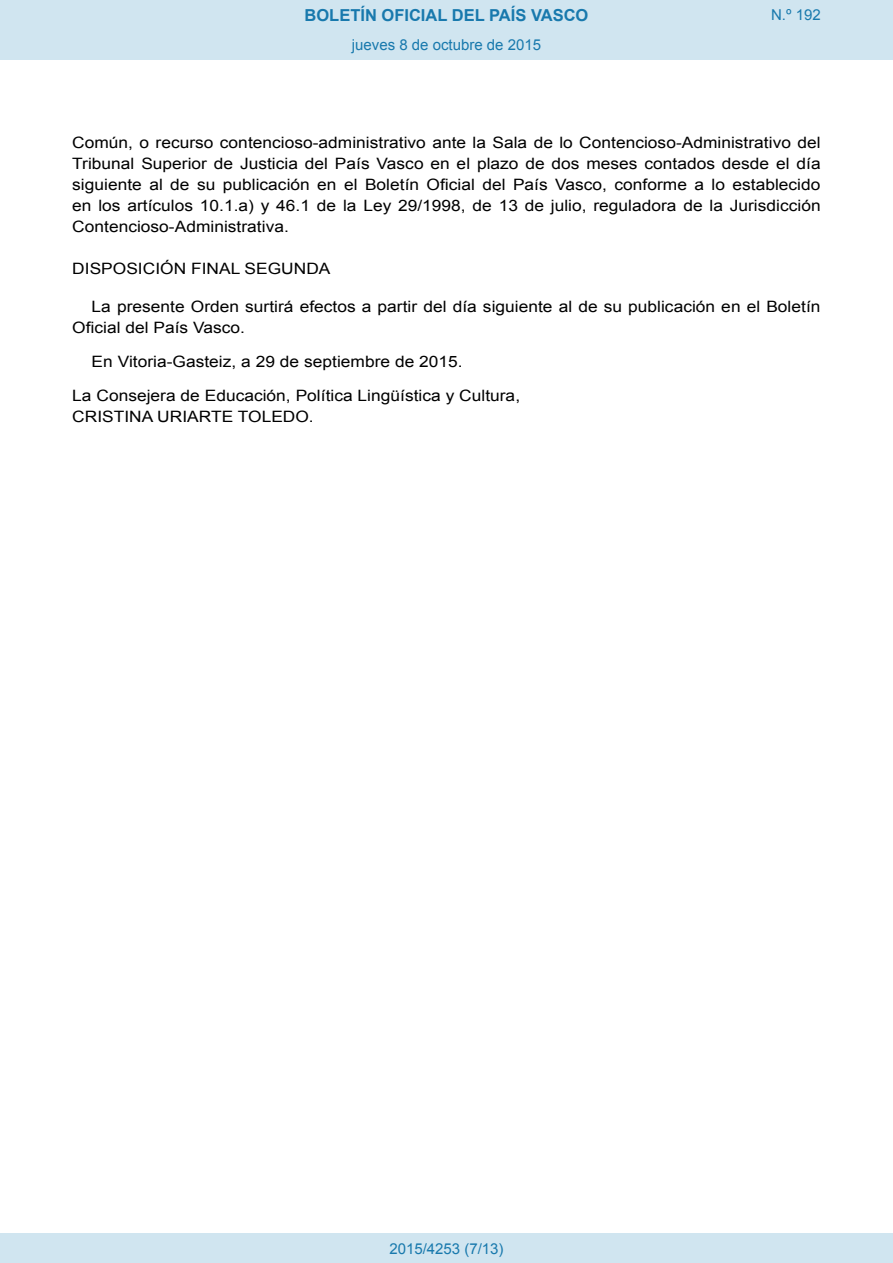
<style>
.page{position:relative;width:893px;height:1263px;background:#fff}
.page>*{position:absolute;margin:0;border:0;box-sizing:border-box;transform-origin:0 0}
.t1{font:700 16.5px "Arial";color:#1879ad}
.BOPVDetalle{font:15.6px/21px "Arial";color:#000;text-align:justify;scale:1.11 1}
.BOPVFirmaPuesto{font:15.6px "Arial";color:#000;scale:1.11 1}
.BOPVFirmaLugFec{font:15.6px "Arial";color:#000;scale:1.11 1}
.BOPVDisposicion{font:15.6px "Arial";color:#000;scale:1.11 1}
.BOPVFirmaNombre{font:15.6px "Arial";color:#000;scale:1.11 1}
.Paginacion_Centro{font:15px "Arial";color:#1879ad}
</style>
<div class="page">
<div style="left:0;top:0;width:893px;height:60px;background:#d0e5f0"></div>
<div style="left:0;top:1233px;width:893px;height:30px;background:#d0e5f0"></div>
<p class="t1" style="left:305px;top:4px;width:285px">BOLETÍN OFICIAL DEL PAÍS VASCO</p>
<p class="Paginacion_Centro" style="left:352px;top:35px;width:191px">jueves 8 de octubre de 2015</p>
<p class="Paginacion_Centro" style="left:771px;top:5px;width:51px">N.º 192</p>
<p class="BOPVDetalle" style="left:72px;top:132px;width:676px">Común, o recurso contencioso-administrativo ante la Sala de lo Contencioso-Administrativo del Tribunal Superior de Justicia del País Vasco en el plazo de dos meses contados desde el día siguiente al de su publicación en el Boletín Oficial del País Vasco, conforme a lo establecido en los artículos 10.1.a) y 46.1 de la Ley 29/1998, de 13 de julio, reguladora de la Jurisdicción Contencioso-Administrativa.</p>
<p class="BOPVDisposicion" style="left:72px;top:259px;width:234px">DISPOSICIÓN FINAL SEGUNDA</p>
<p class="BOPVDetalle" style="left:72px;top:297px;width:676px;text-indent:19px">La presente Orden surtirá efectos a partir del día siguiente al de su publicación en el Boletín<br>Oficial del País Vasco.</p>
<p class="BOPVFirmaLugFec" style="left:92px;top:351px;width:336px">En Vitoria-Gasteiz, a 29 de septiembre de 2015.</p>
<p class="BOPVFirmaPuesto" style="left:72px;top:385px;width:405px">La Consejera de Educación, Política Lingüística y Cultura,</p>
<p class="BOPVFirmaNombre" style="left:72px;top:406px;width:219px">CRISTINA URIARTE TOLEDO.</p>
<p class="Paginacion_Centro" style="left:389px;top:1238px;width:116px">2015/4253 (7/13)</p>
</div>
